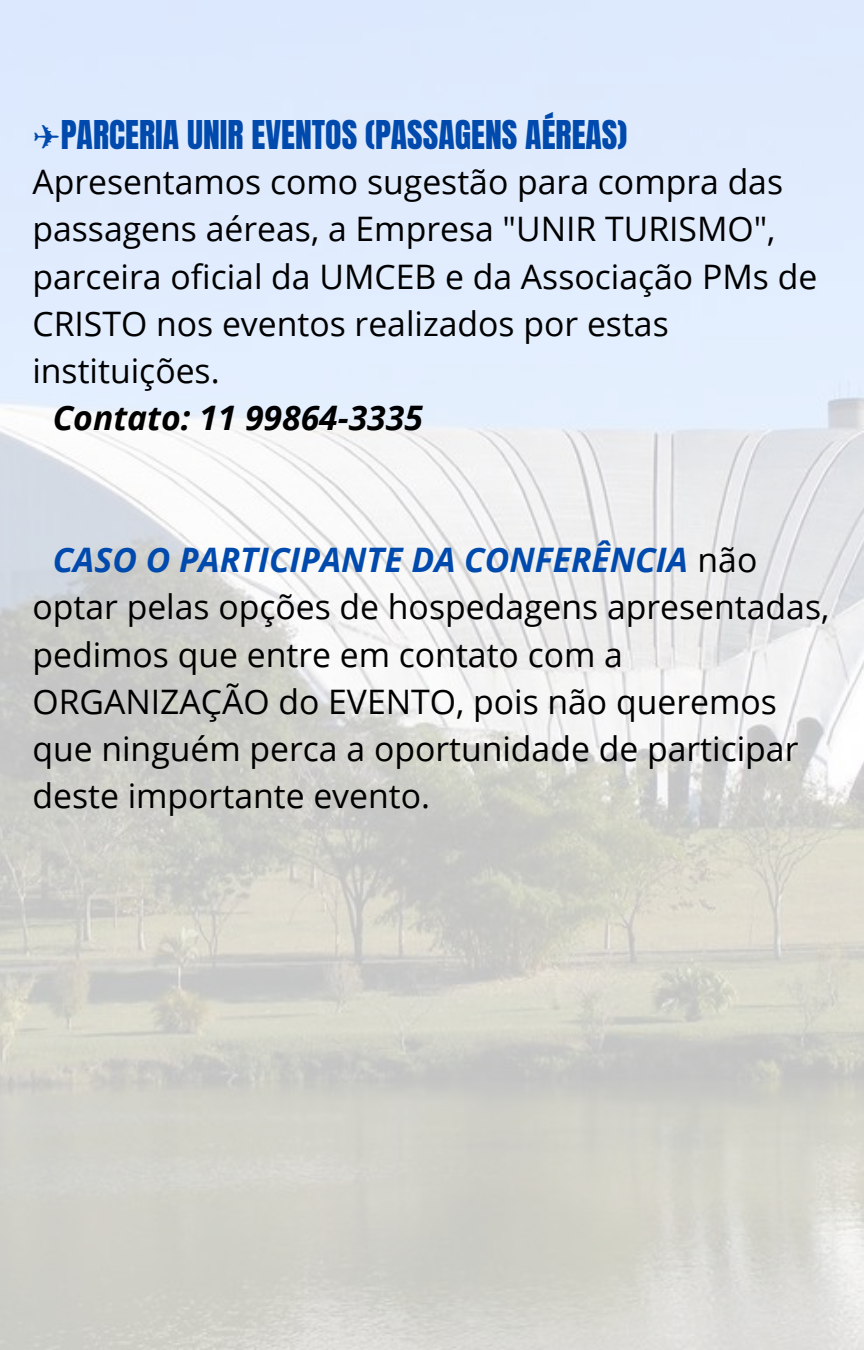
<style>
.page{position:relative;width:864px;height:1350px;background:#fff}
.page>*{position:absolute;margin:0;border:0;box-sizing:border-box;transform-origin:0 0}
.t1{font:33.75px/47.2px "Open Sans";color:#000}
.t2{font:33.75px "Anton";color:#004aad}
.t3{font:italic 700 33.75px "Open Sans";color:#000}
.s1{font-family:"DejaVu Sans"}
.s2{font-weight:700;font-style:italic;color:#004aad}
</style>
<div class="page">
<img style="left:0;top:0;width:864px;height:1350px">
<p class="t2" style="left:32px;top:110px;width:596px"><span class="s1">✈️</span>PARCERIA UNIR EVENTOS (PASSAGENS AÉREAS)</p>
<p class="t1" style="left:32px;top:157px;width:786px">Apresentamos como sugestão para compra das passagens aéreas, a Empresa "UNIR TURISMO", parceira oficial da UMCEB e da Associação PMs de CRISTO nos eventos realizados por estas instituições.</p>
<p class="t3" style="left:53px;top:394px;width:372px">Contato: 11 99864-3335</p>
<p class="t1" style="left:32px;top:535px;width:798px;text-indent:20px"><span class="s2">CASO O PARTICIPANTE DA CONFERÊNCIA</span> não optar pelas opções de hospedagens apresentadas, pedimos que entre em contato com a ORGANIZAÇÃO do EVENTO, pois não queremos que ninguém perca a oportunidade de participar deste importante evento.</p>
</div>
